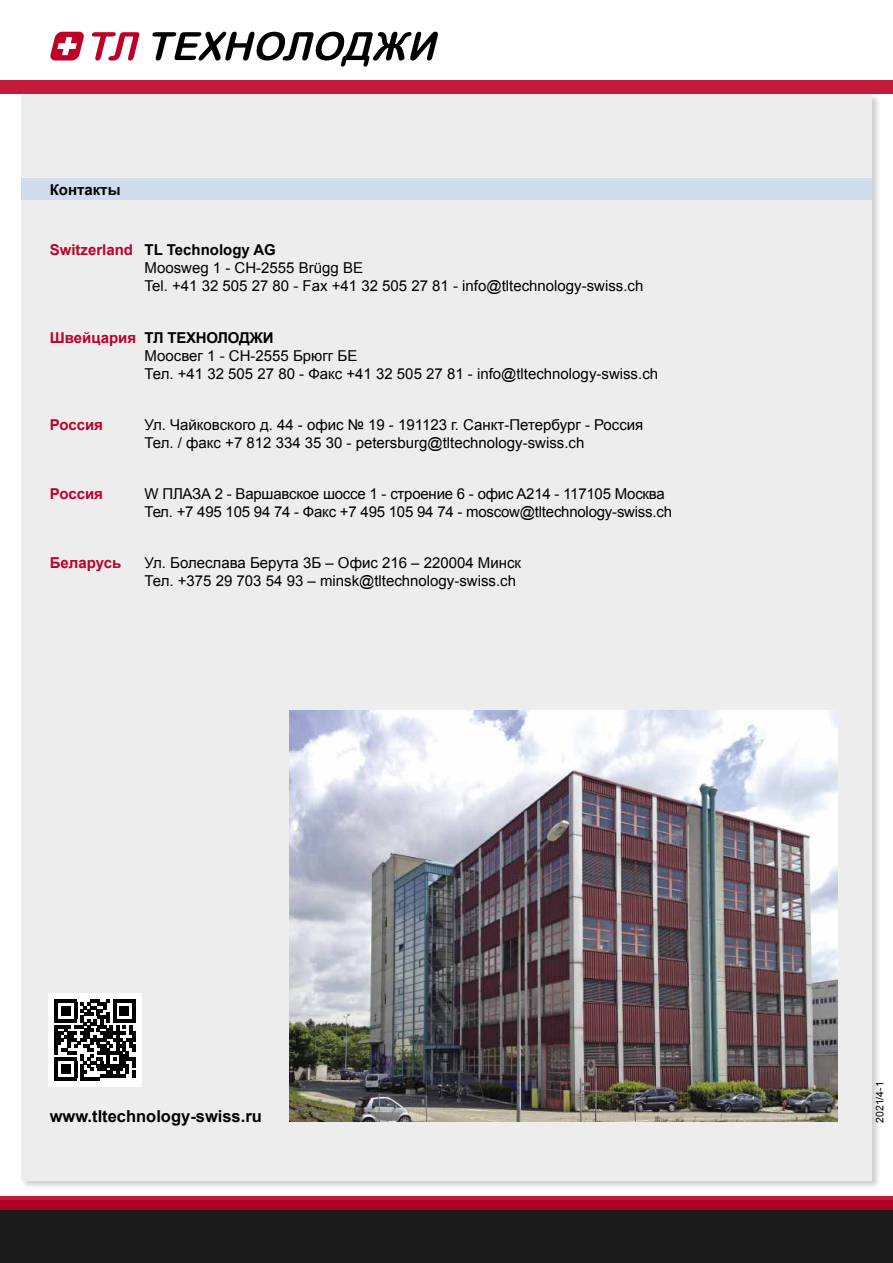
<style>
.page{position:relative;width:893px;height:1263px;background:#fff}
.page>*{position:absolute;margin:0;border:0;box-sizing:border-box;transform-origin:0 0}
.t1{font:700 16.5px "Arial";color:#000}
.t2{font:15px/18px "Arial";color:#000}
.t3{font:700 15px "Arial";color:#be0027}
.t4{font:700 15px "Arial";color:#000}
.t5{font:10.5px "Arial";color:#000}
</style>
<div class="page">
<div style="left:21px;top:94px;width:851px;height:1087px;background:#ebebeb"></div>
<div style="left:0;top:81px;width:893px;height:13px;background:#c41a3d"></div>
<div style="left:0;top:1200px;width:893px;height:63px;background:#1a1a1a"></div>
<svg style="left:0;top:1197px;width:893px;height:13px;background:#b2072a"></svg>
<svg style="left:92px;top:32px;width:48px;height:29px"></svg>
<svg style="left:152px;top:31px;width:286px;height:36px"></svg>
<svg style="left:50px;top:32px;width:34px;height:29px"></svg>
<div style="left:48px;top:993px;width:94px;height:94px;background:#fff"></div>
<svg style="left:55px;top:999px;width:81px;height:78px"></svg>
<hr style="left:55px;top:1077px;width:22px;height:3px;background:#000">
<hr style="left:80px;top:1077px;width:20px;height:3px;background:#000">
<img style="left:290px;top:710px;width:548px;height:412px">
<div style="left:21px;top:179px;width:851px;height:21px;background:#cfdcec"></div>
<p class="t4" style="left:50px;top:180px;width:72px">Контакты</p>
<p class="t3" style="left:50px;top:240px;width:85px">Switzerland</p>
<p class="t4" style="left:145px;top:240px;width:133px">TL Technology AG</p>
<p class="t2" style="left:145px;top:259px;width:500px">Moosweg 1 - CH-2555 Brügg BE<br>Tel. +41 32 505 27 80 - Fax +41 32 505 27 81 - info@tltechnology-swiss.ch</p>
<p class="t3" style="left:50px;top:327px;width:88px">Швейцария</p>
<p class="t4" style="left:145px;top:327px;width:131px">ТЛ ТЕХНОЛОДЖИ</p>
<p class="t2" style="left:145px;top:346px;width:515px">Моосвег 1 - CH-2555 Брюгг БЕ<br>Тел. +41 32 505 27 80 - Факс +41 32 505 27 81 - info@tltechnology-swiss.ch</p>
<p class="t3" style="left:50px;top:415px;width:55px">Россия</p>
<p class="t2" style="left:145px;top:416px;width:500px">Ул. Чайковского д. 44 - офис № 19 - 191123 г. Санкт-Петербург - Россия<br>Тел. / факс +7 812 334 35 30 - petersburg@tltechnology-swiss.ch</p>
<p class="t3" style="left:50px;top:484px;width:55px">Россия</p>
<p class="t3" style="left:50px;top:553px;width:73px">Беларусь</p>
<p class="t2" style="left:145px;top:485px;width:529px">W ПЛАЗА 2 - Варшавское шоссе 1 - строение 6 - офис A214 - 117105 Москва<br>Тел. +7 495 105 94 74 - Факс +7 495 105 94 74 - moscow@tltechnology-swiss.ch</p>
<p class="t2" style="left:145px;top:554px;width:378px">Ул. Болеслава Берута 3Б – Офис 216 – 220004 Минск<br>Тел. +375 29 703 54 93 – minsk@tltechnology-swiss.ch</p>
<p class="t1" style="left:50px;top:1105px;width:214px">www.tltechnology-swiss.ru</p>
<p class="t5" style="left:873px;top:1123px;width:43px;rotate:-90deg">2021/4-1</p>
</div>
